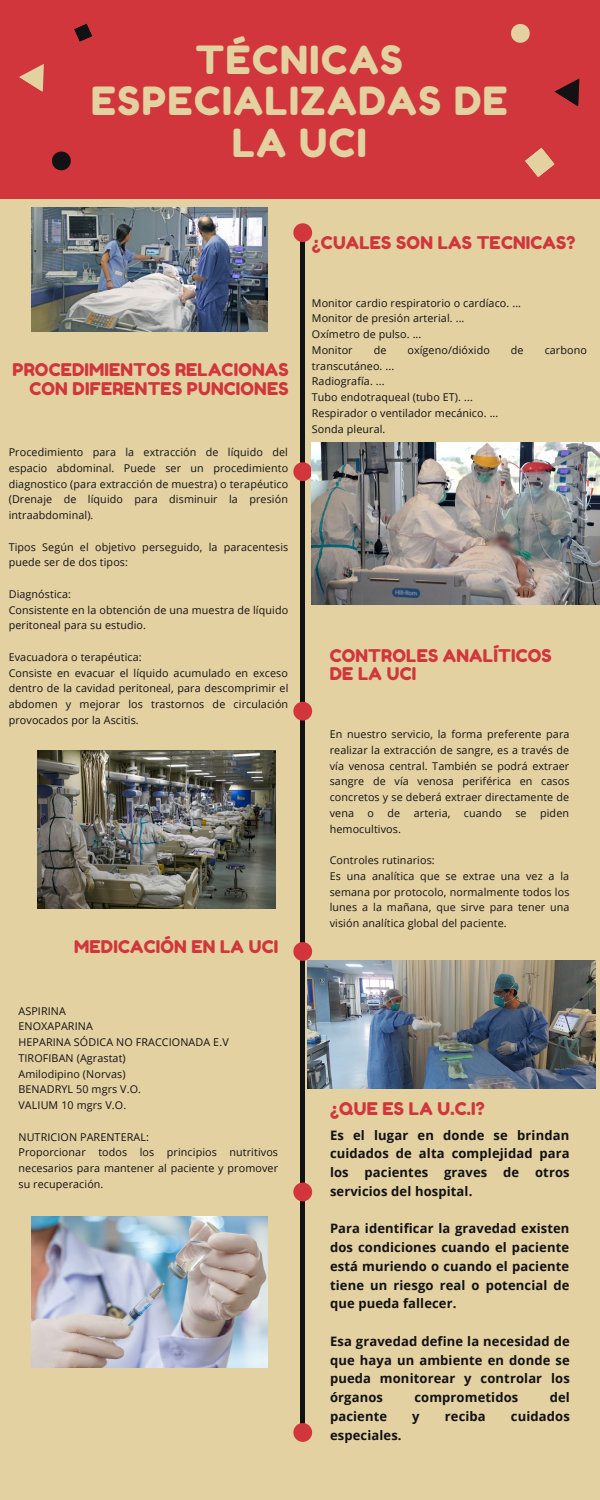
<style>
.page{position:relative;width:600px;height:1500px;background:#e3d1a2}
.page>*{position:absolute;margin:0;border:0;box-sizing:border-box;transform-origin:0 0}
.t1{font:38.8px/41.2px "Fredoka One";letter-spacing:.04em;color:#e3d1a2;text-align:center}
.t2{font:34.3px/36.8px "Fredoka One";letter-spacing:.1em;color:#e3d1a2;text-align:center}
.t3{font:17.5px/18.8px "Fredoka One";letter-spacing:.01em;color:#d0363b;text-align:right}
.t4{font:700 13px/18.8px "Open Sans";letter-spacing:.01em;color:#121113;text-align:justify}
.t5{font:10.7px/15.8px "Open Sans";letter-spacing:.01em;color:#121113}
</style>
<div class="page">
<hr style="left:301px;top:232px;width:3px;height:1208px;background:#121113">
<div style="left:0;top:0;width:600px;height:198px;background:#d0363b"></div>
<svg style="left:293px;top:223px;width:19px;height:19px"></svg>
<svg style="left:293px;top:462px;width:19px;height:19px"></svg>
<svg style="left:293px;top:702px;width:19px;height:19px"></svg>
<svg style="left:293px;top:942px;width:19px;height:19px"></svg>
<svg style="left:293px;top:1183px;width:19px;height:18px"></svg>
<svg style="left:293px;top:1423px;width:19px;height:19px"></svg>
<svg style="left:19px;top:64px;width:25px;height:28px"></svg>
<svg style="left:554px;top:78px;width:26px;height:29px"></svg>
<svg style="left:511px;top:24px;width:19px;height:19px"></svg>
<svg style="left:52px;top:152px;width:19px;height:18px"></svg>
<svg style="left:74px;top:23px;width:18px;height:19px"></svg>
<svg style="left:525px;top:147px;width:30px;height:31px"></svg>
<img style="left:32px;top:208px;width:235px;height:124px">
<img style="left:32px;top:1216px;width:235px;height:152px">
<img style="left:312px;top:443px;width:288px;height:162px">
<img style="left:307px;top:961px;width:289px;height:127px">
<img style="left:37px;top:750px;width:238px;height:158px">
<h1 class="t1" style="left:91px;top:39px;width:418px">TÉCNICAS<br>ESPECIALIZADAS DE<br>LA UCI</h1>
<h2 class="t2" style="left:121px;top:45px;width:372px">FORMAS EFICACES<br>PARA ESTUDIAR</h2>
<h3 class="t3" style="left:12px;top:360px;width:278px">PROCEDIMIENTOS RELACIONAS<br>CON DIFERENTES PUNCIONES</h3>
<h3 class="t3" style="left:312px;top:233px;width:265px">¿CUALES SON LAS TECNICAS?</h3>
<p class="t5" style="left:312px;top:295px;width:211px">Monitor cardio respiratorio o cardíaco. ...<br>Monitor de presión arterial. ...<br>Oxímetro de pulso. ...<br>Monitor</p>
<p class="t5" style="left:374px;top:342px;width:14px">de</p>
<p class="t5" style="left:407px;top:342px;width:84px">oxígeno/dióxido</p>
<p class="t5" style="left:511px;top:342px;width:14px">de</p>
<p class="t5" style="left:545px;top:342px;width:44px">carbono</p>
<p class="t5" style="left:312px;top:358px;width:188px">transcutáneo. ...<br>Radiografía. ...<br>Tubo endotraqueal (tubo ET). ...<br>Respirador o ventilador mecánico. ...<br>Sonda pleural.</p>
<p class="t5" style="left:9px;top:444px;width:281px;text-align:justify">Procedimiento para la extracción de líquido del espacio abdominal. Puede ser un procedimiento diagnostico (para extracción de muestra) o terapéutico (Drenaje de líquido para disminuir la presión intraabdominal).</p>
<p class="t5" style="left:9px;top:539px;width:281px">Tipos Según el objetivo perseguido, la paracentesis puede ser de dos tipos:</p>
<p class="t5" style="left:9px;top:586px;width:281px">Diagnóstica:<br>Consistente en la obtención de una muestra de líquido peritoneal para su estudio.</p>
<p class="t5" style="left:9px;top:649px;width:281px">Evacuadora o terapéutica:<br>Consiste en evacuar el líquido acumulado en exceso dentro de la cavidad peritoneal, para descomprimir el abdomen y mejorar los trastornos de circulación provocados por la Ascitis.</p>
<h3 class="t3" style="left:330px;top:646px;width:224px;text-align:left">CONTROLES ANALÍTICOS<br>DE LA UCI</h3>
<p class="t5" style="left:330px;top:726px;width:241px;text-align:justify">En nuestro servicio, la forma preferente para realizar la extracción de sangre, es a través de vía venosa central. También se podrá extraer sangre de vía venosa periférica en casos concretos y se deberá extraer directamente de vena</p>
<p class="t5" style="left:368px;top:805px;width:8px">o</p>
<p class="t5" style="left:388px;top:805px;width:14px">de</p>
<p class="t5" style="left:414px;top:805px;width:38px">arteria,</p>
<p class="t5" style="left:464px;top:805px;width:39px">cuando</p>
<p class="t5" style="left:515px;top:805px;width:13px">se</p>
<p class="t5" style="left:540px;top:805px;width:30px">piden</p>
<p class="t5" style="left:330px;top:821px;width:73px">hemocultivos.</p>
<p class="t5" style="left:330px;top:852px;width:241px">Controles rutinarios:<br>Es una analítica que se extrae una vez a la semana por protocolo, normalmente todos los lunes a la mañana, que sirve para tener una visión analítica global del paciente.</p>
<h3 class="t3" style="left:74px;top:937px;width:206px">MEDICACIÓN EN LA UCI</h3>
<p class="t5" style="left:18px;top:1003px;width:212px">ASPIRINA<br>ENOXAPARINA<br>HEPARINA SÓDICA NO FRACCIONADA E.V<br>TIROFIBAN (Agrastat)<br>Amilodipino (Norvas)<br>BENADRYL 50 mgrs V.O.<br>VALIUM 10 mgrs V.O.</p>
<p class="t5" style="left:18px;top:1129px;width:261px">NUTRICION PARENTERAL:<br>Proporcionar todos los principios nutritivos necesarios para mantener al paciente y promover su recuperación.</p>
<h3 class="t3" style="left:330px;top:1099px;width:156px">¿QUE ES LA U.C.I?</h3>
<p class="t4" style="left:330px;top:1125px;width:241px">Es el lugar en donde se brindan cuidados de alta complejidad para los pacientes graves de otros servicios del hospital.</p>
<p class="t4" style="left:330px;top:1219px;width:241px">Para identificar la gravedad existen dos condiciones cuando el paciente está muriendo o cuando el paciente tiene un riesgo real o potencial de que pueda fallecer.</p>
<p class="t4" style="left:330px;top:1331px;width:241px">Esa gravedad define la necesidad de que haya un ambiente en donde se pueda monitorear y controlar los órganos</p>
<p class="t4" style="left:414px;top:1388px;width:105px">comprometidos</p>
<p class="t4" style="left:550px;top:1388px;width:22px">del</p>
<p class="t4" style="left:330px;top:1406px;width:59px">paciente</p>
<p class="t4" style="left:412px;top:1406px;width:9px">y</p>
<p class="t4" style="left:445px;top:1406px;width:42px">reciba</p>
<p class="t4" style="left:511px;top:1406px;width:60px">cuidados</p>
<p class="t4" style="left:330px;top:1425px;width:73px">especiales.</p>
</div>
